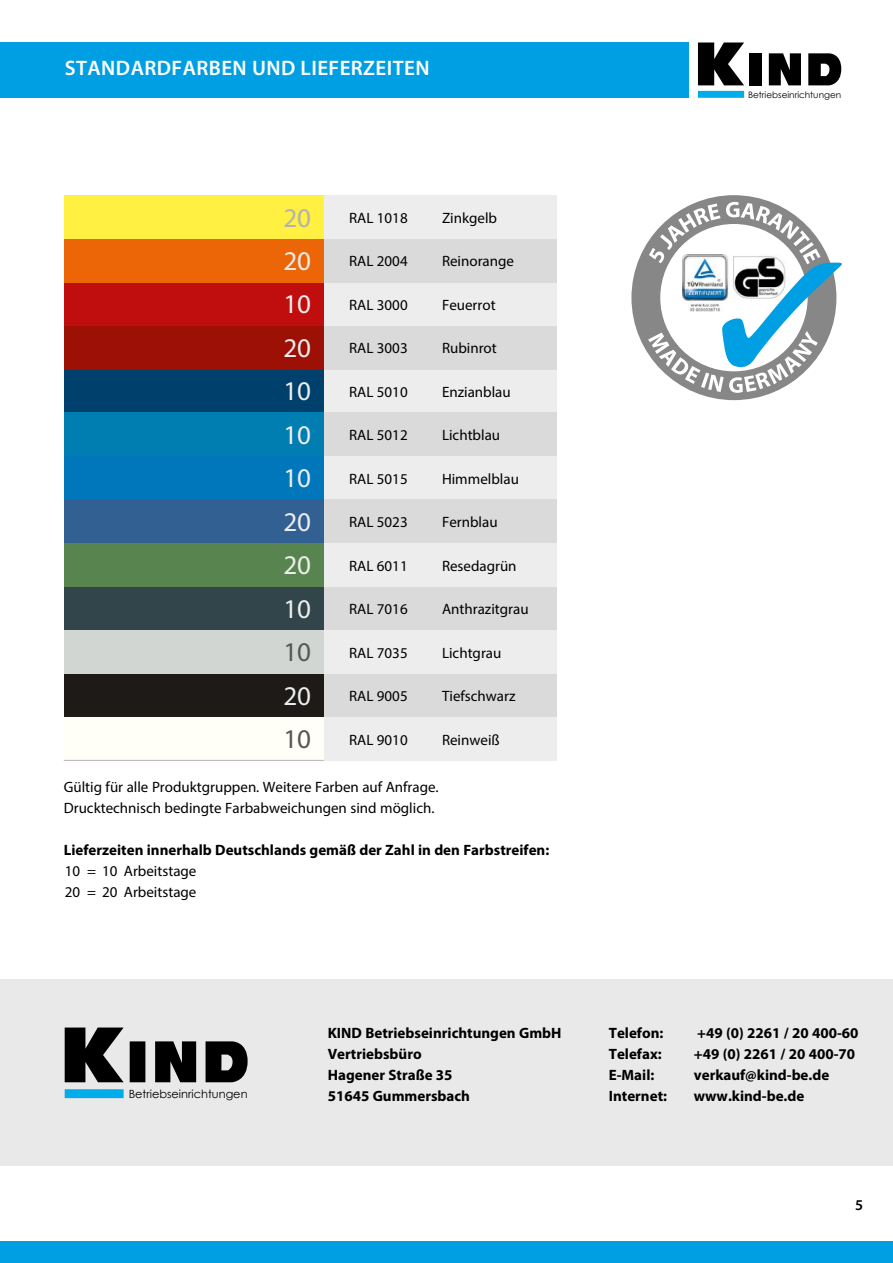
<style>
.page{position:relative;width:893px;height:1263px;background:#fff}
.page>*{position:absolute;margin:0;border:0;box-sizing:border-box;transform-origin:0 0}
.t1{font:27.15px "Myriad Pro";color:#ededed}
.t2{font:27.15px "Myriad Pro";color:#575756}
.t3{font:27.15px "Myriad Pro";color:#b3b2b2}
.t4{font:600 21px "Myriad Pro";letter-spacing:.02em;color:#fff}
.t5{font:15px/21px "Myriad Pro";color:#000}
.t6{font:700 15px/21px "Myriad Pro";color:#000}
.t7{font:600 15px "Myriad Pro";color:#000}
.t8{font:11.4px "Century Gothic";color:#000}
.t9{font:8.85px "Century Gothic";color:#000}
</style>
<div class="page">
<div style="left:0;top:1242px;width:893px;height:21px;background:#009fe3"></div>
<svg style="left:631px;top:195px;width:211px;height:205px"></svg>
<svg style="left:698px;top:43px;width:46px;height:42px"></svg>
<div style="left:749px;top:53px;width:12px;height:32px;background:#000"></div>
<svg style="left:769px;top:53px;width:32px;height:32px"></svg>
<svg style="left:808px;top:53px;width:33px;height:32px"></svg>
<div style="left:698px;top:91px;width:46px;height:7px;background:#00ace9"></div>
<div style="left:0;top:43px;width:689px;height:55px;background:#009fe3"></div>
<div style="left:65px;top:196px;width:259px;height:43px;background:#fff042"></div>
<div style="left:65px;top:282px;width:259px;height:44px;background:#c00d0e"></div>
<div style="left:65px;top:369px;width:259px;height:44px;background:#00406c"></div>
<div style="left:65px;top:456px;width:259px;height:44px;background:#0077ba"></div>
<div style="left:65px;top:587px;width:259px;height:43px;background:#32454a"></div>
<div style="left:65px;top:674px;width:259px;height:43px;background:#1d1a18"></div>
<div style="left:65px;top:239px;width:259px;height:43px;background:#ec6608"></div>
<div style="left:65px;top:326px;width:259px;height:43px;background:#9c1006"></div>
<div style="left:65px;top:413px;width:259px;height:43px;background:#007db1"></div>
<div style="left:65px;top:543px;width:259px;height:44px;background:#58854f"></div>
<div style="left:65px;top:630px;width:259px;height:44px;background:#d2d6d3"></div>
<div style="left:65px;top:717px;width:259px;height:44px;background:#fffef7"></div>
<div style="left:324px;top:196px;width:233px;height:43px;background:#ededed"></div>
<div style="left:324px;top:282px;width:233px;height:44px;background:#ededed"></div>
<div style="left:324px;top:369px;width:233px;height:44px;background:#ededed"></div>
<div style="left:324px;top:456px;width:233px;height:44px;background:#ededed"></div>
<div style="left:324px;top:587px;width:233px;height:43px;background:#dadada"></div>
<div style="left:324px;top:674px;width:233px;height:43px;background:#dadada"></div>
<div style="left:324px;top:239px;width:233px;height:43px;background:#dadada"></div>
<div style="left:324px;top:326px;width:233px;height:43px;background:#dadada"></div>
<div style="left:324px;top:413px;width:233px;height:43px;background:#dadada"></div>
<div style="left:324px;top:543px;width:233px;height:44px;background:#ededed"></div>
<div style="left:324px;top:630px;width:233px;height:44px;background:#ededed"></div>
<div style="left:324px;top:717px;width:233px;height:44px;background:#ededed"></div>
<hr style="left:64px;top:760px;width:260px;height:1px;background:#b3b2b2">
<div style="left:65px;top:500px;width:259px;height:43px;background:#326093"></div>
<div style="left:324px;top:500px;width:233px;height:43px;background:#dadada"></div>
<div style="left:0;top:979px;width:893px;height:186px;background:#e9e9e9"></div>
<svg style="left:65px;top:1027px;width:59px;height:55px"></svg>
<div style="left:130px;top:1041px;width:15px;height:41px;background:#000"></div>
<svg style="left:155px;top:1041px;width:41px;height:41px;background:#1d1d1d"></svg>
<svg style="left:206px;top:1041px;width:42px;height:41px"></svg>
<div style="left:65px;top:1089px;width:59px;height:9px;background:#00ace9"></div>
<h2 class="t4" style="left:65px;top:55px;width:366px">STANDARDFARBEN UND LIEFERZEITEN</h2>
<h1 class="t3" style="left:283px;top:201px;width:29px">20</h1>
<p class="t5" style="left:349px;top:207px;width:60px">RAL 1018</p>
<p class="t5" style="left:442px;top:207px;width:57px">Zinkgelb</p>
<h1 class="t1" style="left:283px;top:244px;width:29px">20</h1>
<p class="t5" style="left:349px;top:251px;width:60px">RAL 2004</p>
<p class="t5" style="left:442px;top:251px;width:74px">Reinorange</p>
<h1 class="t1" style="left:283px;top:287px;width:29px">10</h1>
<p class="t5" style="left:349px;top:294px;width:60px">RAL 3000</p>
<p class="t5" style="left:442px;top:294px;width:55px">Feuerrot</p>
<h1 class="t1" style="left:283px;top:331px;width:29px">20</h1>
<p class="t5" style="left:349px;top:337px;width:60px">RAL 3003</p>
<p class="t5" style="left:442px;top:337px;width:56px">Rubinrot</p>
<h1 class="t1" style="left:283px;top:374px;width:29px">10</h1>
<p class="t5" style="left:349px;top:381px;width:60px">RAL 5010</p>
<p class="t5" style="left:442px;top:381px;width:70px">Enzianblau</p>
<h1 class="t1" style="left:283px;top:418px;width:29px">10</h1>
<p class="t5" style="left:349px;top:424px;width:60px">RAL 5012</p>
<p class="t5" style="left:442px;top:424px;width:60px">Lichtblau</p>
<h1 class="t1" style="left:283px;top:461px;width:29px">10</h1>
<p class="t5" style="left:349px;top:468px;width:60px">RAL 5015</p>
<p class="t5" style="left:442px;top:468px;width:78px">Himmelblau</p>
<h1 class="t1" style="left:283px;top:505px;width:29px">20</h1>
<p class="t5" style="left:349px;top:511px;width:60px">RAL 5023</p>
<p class="t5" style="left:442px;top:511px;width:57px">Fernblau</p>
<h1 class="t1" style="left:283px;top:548px;width:29px">20</h1>
<p class="t5" style="left:349px;top:555px;width:60px">RAL 6011</p>
<p class="t5" style="left:442px;top:555px;width:76px">Resedagrün</p>
<h1 class="t1" style="left:283px;top:592px;width:29px">10</h1>
<p class="t5" style="left:349px;top:598px;width:60px">RAL 7016</p>
<p class="t5" style="left:442px;top:598px;width:88px">Anthrazitgrau</p>
<h1 class="t2" style="left:283px;top:635px;width:29px">10</h1>
<p class="t5" style="left:349px;top:642px;width:60px">RAL 7035</p>
<p class="t5" style="left:442px;top:642px;width:61px">Lichtgrau</p>
<h1 class="t1" style="left:283px;top:679px;width:29px">20</h1>
<p class="t5" style="left:349px;top:685px;width:60px">RAL 9005</p>
<p class="t5" style="left:442px;top:685px;width:75px">Tiefschwarz</p>
<h1 class="t2" style="left:283px;top:722px;width:29px">10</h1>
<p class="t5" style="left:349px;top:729px;width:60px">RAL 9010</p>
<p class="t5" style="left:442px;top:729px;width:59px">Reinweiß</p>
<p class="t5" style="left:64px;top:777px;width:376px">Gültig für alle Produktgruppen. Weitere Farben auf Anfrage.<br>Drucktechnisch bedingte Farbabweichungen sind möglich.</p>
<p class="t6" style="left:64px;top:839px;width:487px">Lieferzeiten innerhalb Deutschlands gemäß der Zahl in den Farbstreifen:</p>
<p class="t5" style="left:65px;top:861px;width:133px">10 = 10 Arbeitstage<br>20 = 20 Arbeitstage</p>
<p class="t9" style="left:748px;top:88px;width:95px">Betriebseinrichtungen</p>
<p class="t6" style="left:328px;top:1022px;width:235px">KIND Betriebseinrichtungen GmbH<br>Vertriebsbüro<br>Hagener Straße 35</p>
<p class="t8" style="left:129px;top:1086px;width:120px">Betriebseinrichtungen</p>
<p class="t6" style="left:328px;top:1085px;width:144px">51645 Gummersbach</p>
<p class="t6" style="left:609px;top:1022px;width:56px">Telefon:</p>
<p class="t6" style="left:697px;top:1022px;width:163px">+49 (0) 2261 / 20 400-60</p>
<p class="t6" style="left:609px;top:1043px;width:54px">Telefax:</p>
<p class="t6" style="left:694px;top:1043px;width:163px">+49 (0) 2261 / 20 400-70</p>
<p class="t6" style="left:609px;top:1064px;width:47px">E-Mail:</p>
<p class="t6" style="left:694px;top:1064px;width:137px">verkauf@kind-be.de</p>
<p class="t6" style="left:609px;top:1085px;width:60px">Internet:</p>
<p class="t6" style="left:694px;top:1085px;width:112px">www.kind-be.de</p>
<p class="t7" style="left:855px;top:1195px;width:10px">5</p>
</div>
